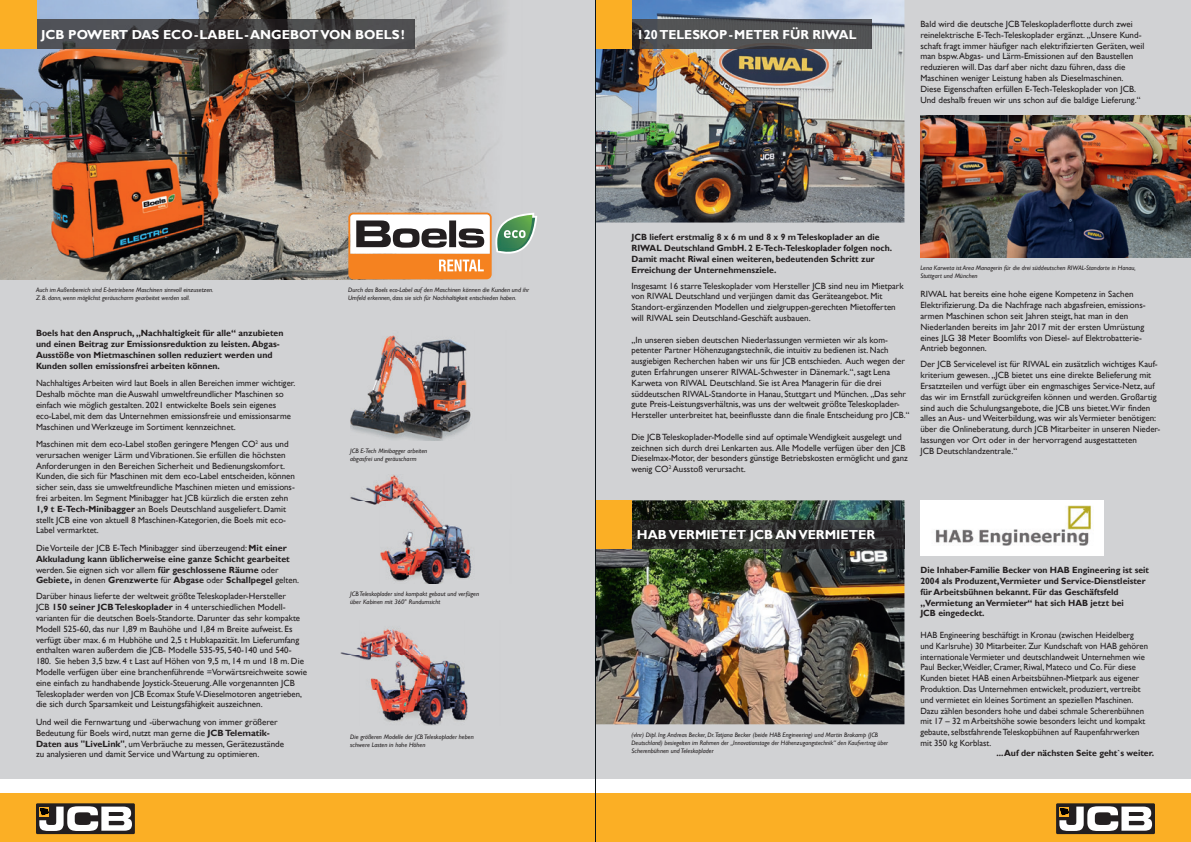
<style>
.page{position:relative;width:1191px;height:842px;background:#fff}
.page>*{position:absolute;margin:0;border:0;box-sizing:border-box;transform-origin:0 0}
.t1{font:700 13px "Gill Sans";color:#fff}
.t2{font:9px/10.8px "Gill Sans";color:#231f20}
.t3{font:9px/10.8px "Gill Sans";color:#231f20;scale:.96 1}
.t4{font:700 9px/11px "Gill Sans";color:#231f20}
.t5{font:700 9px/10.8px "Gill Sans";color:#231f20;scale:.96 1}
.t6{font:italic 6.5px/7.8px "Gill Sans";color:#231f20}
.s1{font-weight:700}
.s2{font-weight:400}
</style>
<div class="page">
<div style="left:574px;top:0;width:617px;height:779px;background:#d1d2d4"></div>
<div style="left:0;top:0;width:595px;height:779px;background:#d1d2d4"></div>
<img style="left:596px;top:0;width:308px;height:223px">
<img style="left:596px;top:500px;width:308px;height:224px">
<img style="left:0;top:0;width:503px;height:279px">
<div style="left:0;top:794px;width:604px;height:48px;background:#fbaf25"></div>
<img style="left:631px;top:20px;width:240px;height:28px">
<img style="left:36px;top:20px;width:379px;height:28px">
<div style="left:0;top:0;width:36px;height:48px;background:#fbaf25"></div>
<div style="left:587px;top:794px;width:604px;height:48px;background:#fbaf25"></div>
<img style="left:632px;top:520px;width:272px;height:29px">
<div style="left:595px;top:500px;width:37px;height:49px;background:#fbaf25"></div>
<div style="left:36px;top:803px;width:99px;height:31px;background:#231f20"></div>
<svg style="left:39px;top:806px;width:93px;height:25px"></svg>
<div style="left:1056px;top:803px;width:99px;height:31px;background:#231f20"></div>
<svg style="left:1059px;top:806px;width:93px;height:25px"></svg>
<img style="left:920px;top:116px;width:271px;height:141px">
<img style="left:350px;top:335px;width:121px;height:105px">
<img style="left:350px;top:475px;width:122px;height:108px">
<img style="left:340px;top:629px;width:128px;height:97px">
<svg style="left:348px;top:213px;width:189px;height:66px;background:#c3a787"></svg>
<img style="left:920px;top:500px;width:183px;height:56px">
<div style="left:595px;top:0;width:36px;height:48px;background:#fbaf25"></div>
<hr style="left:595px;top:0;width:1px;height:842px;background:#0c1418">
<h1 class="t1" style="left:41px;top:26px;width:365px">JCB POWERT DAS ECO-LABEL-ANGEBOT VON BOELS!</h1>
<h1 class="t1" style="left:637px;top:26px;width:221px">120 TELESKOP-METER FÜR RIWAL</h1>
<p class="t2" style="left:920px;top:19px;width:225px">Bald wird die deutsche JCB Teleskopladerflotte durch zwei reinelektrische E-Tech-Teleskoplader ergänzt. „Unsere Kund&shy;schaft fragt immer häufiger nach elektrifizierten Geräten, weil man bspw. Abgas- und Lärm-Emissionen auf den Baustellen reduzieren will. Das darf aber nicht dazu führen, dass die Maschinen weniger Leistung haben als Dieselmaschinen.<br>Diese Eigenschaften erfüllen E-Tech-Teleskoplader von JCB.<br>Und deshalb freuen wir uns schon auf die baldige Lieferung.“</p>
<p class="t6" style="left:36px;top:286px;width:179px">Auch im Außenbereich sind E-betriebene Maschinen sinnvoll einzusetzen.<br>Z. B. dann, wenn möglichst geräuscharm gearbeitet werden soll.</p>
<p class="t4" style="left:36px;top:327px;width:249px">Boels hat den Anspruch, „Nachhaltigkeit für alle“ anzubieten und einen Beitrag zur Emissionsreduktion zu leisten. Abgas-Ausstöße von Mietmaschinen sollen reduziert werden und Kunden sollen emissionsfrei arbeiten können.</p>
<p class="t2" style="left:36px;top:378px;width:261px">Nachhaltiges Arbeiten wird laut Boels in allen Bereichen immer wichtiger.<br>Deshalb möchte man die Auswahl umweltfreundlicher Maschinen so einfach wie möglich gestalten. 2021 entwickelte Boels sein eigenes eco-Label, mit dem das Unternehmen emissionsfreie und emissionsarme Maschinen und Werkzeuge im Sortiment kennzeichnet.</p>
<p class="t2" style="left:36px;top:439px;width:261px">Maschinen mit dem eco-Label stoßen geringere Mengen CO<sup>2</sup> aus und verursachen weniger Lärm und Vibrationen. Sie erfüllen die höchsten Anforderungen in den Bereichen Sicherheit und Bedienungskomfort.<br>Kunden, die sich für Maschinen mit dem eco-Label entscheiden, können sicher sein, dass sie umweltfreundliche Maschinen mieten und emissions&shy;frei arbeiten. Im Segment Minibagger hat JCB kürzlich die ersten zehn <span class="s1">1,9 t E-Tech-Minibagger</span> an Boels Deutschland ausgeliefert. Damit stellt JCB eine von aktuell 8 Maschinen-Kategorien, die Boels mit eco-Label vermarktet.</p>
<p class="t4" style="left:36px;top:543px;width:265px"><span class="s2">Die Vorteile der JCB E-Tech Minibagger sind überzeugend:</span> Mit einer Akkuladung kann üblicherweise eine ganze Schicht gearbeitet <span class="s2">werden. Sie eignen sich vor allem</span> für geschlossene Räume <span class="s2">oder </span>Gebiete, <span class="s2">in denen</span> Grenzwerte <span class="s2">für</span> Abgase <span class="s2">oder</span> Schallpegel <span class="s2">gelten.</span></p>
<p class="t2" style="left:36px;top:591px;width:273px">Darüber hinaus lieferte der weltweit größte Teleskoplader-Hersteller<br>JCB <span class="s1">150 seiner JCB Teleskoplader</span> in 4 unterschiedlichen Modell&shy;varianten für die deutschen Boels-Standorte. Darunter das sehr kompakte Modell 525-60, das nur 1,89 m Bauhöhe und 1,84 m Breite aufweist. Es verfügt über max. 6 m Hubhöhe und 2,5 t Hubkapazität. Im Lieferumfang enthalten waren außerdem die JCB- Modelle 535-95, 540-140 und 540- 180. Sie heben 3,5 bzw. 4 t Last auf Höhen von 9,5 m, 14 m und 18 m. Die Modelle verfügen über eine branchenführende =Vorwärtsreichweite sowie eine einfach zu handhabende Joystick-Steuerung. Alle vorgenannten JCB Teleskoplader werden von JCB Ecomax Stufe V-Dieselmotoren angetrieben, die sich durch Sparsamkeit und Leistungsfähigkeit auszeichnen.</p>
<p class="t2" style="left:36px;top:717px;width:250px">Und weil die Fernwartung und -überwachung von immer größerer Bedeutung für Boels wird, nutzt man gerne die <span class="s1">JCB Telematik-Daten aus "LiveLink"</span>, um Verbräuche zu messen, Gerätezustände zu analysieren und damit Service und Wartung zu optimieren.</p>
<p class="t6" style="left:348px;top:286px;width:183px">Durch das Boels eco-Label auf den Maschinen können die Kunden und ihr<br>Umfeld erkennen, dass sie sich für Nachhaltigkeit entschieden haben.</p>
<p class="t6" style="left:350px;top:447px;width:79px">JCB E-Tech Minibagger arbeiten abgasfrei und geräuscharm</p>
<p class="t6" style="left:350px;top:590px;width:130px">JCB Teleskoplader sind kompakt gebaut und verfügen über Kabinen mit 360° Rundumsicht</p>
<p class="t6" style="left:350px;top:733px;width:125px">Die größeren Modelle der JCB Teleskoplader heben schwere Lasten in hohe Höhen</p>
<p class="t5" style="left:631px;top:232px;width:273px">JCB liefert erstmalig 8 x 6 m und 8 x 9 m Teleskoplader an die RIWAL Deutschland GmbH. 2 E-Tech-Teleskoplader folgen noch.<br>Damit macht Riwal einen weiteren, bedeutenden Schritt zur Erreichung der Unternehmensziele.</p>
<p class="t2" style="left:631px;top:280px;width:274px">Insgesamt 16 starre Teleskoplader vom Hersteller JCB sind neu im Mietpark von RIWAL Deutschland und verjüngen damit das Geräteangebot. Mit Standort-ergänzenden Modellen und zielgruppen-gerechten Mietofferten will RIWAL sein Deutschland-Geschäft ausbauen.</p>
<p class="t2" style="left:631px;top:334px;width:279px">„In unseren sieben deutschen Niederlassungen vermieten wir als kom&shy;petenter Partner Höhenzugangstechnik, die intuitiv zu bedienen ist. Nach ausgiebigen Recherchen haben wir uns für JCB entschieden. Auch wegen der guten Erfahrungen unserer RIWAL-Schwester in Dänemark.“, sagt Lena Karweta von RIWAL Deutschland. Sie ist Area Managerin für die drei süddeutschen RIWAL-Standorte in Hanau, Stuttgart und München. „Das sehr gute Preis-Leistungsverhältnis, was uns der weltweit größte Teleskoplader-Hersteller unterbreitet hat, beeinflusste dann die finale Entscheidung pro JCB.“</p>
<p class="t2" style="left:631px;top:432px;width:278px">Die JCB Teleskoplader-Modelle sind auf optimale Wendigkeit ausgelegt und zeichnen sich durch drei Lenkarten aus. Alle Modelle verfügen über den JCB Dieselmax-Motor, der besonders günstige Betriebskosten ermöglicht und ganz wenig CO<sup>2</sup> Ausstoß verursacht.</p>
<p class="t6" style="left:920px;top:264px;width:217px">Lena Karweta ist Area Managerin für die drei süddeutschen RIWAL-Standorte in Hanau,<br>Stuttgart und München</p>
<p class="t2" style="left:920px;top:289px;width:227px">RIWAL hat bereits eine hohe eigene Kompetenz in Sachen Elektrifizierung. Da die Nachfrage nach abgasfreien, emissions&shy;armen Maschinen schon seit Jahren steigt, hat man in den Niederlanden bereits im Jahr 2017 mit der ersten Umrüstung eines JLG 38 Meter Boomlifts von Diesel- auf Elektrobatterie-Antrieb begonnen.</p>
<p class="t2" style="left:920px;top:359px;width:241px">Der JCB Servicelevel ist für RIWAL ein zusätzlich wichtiges Kauf&shy;kriterium gewesen. „JCB bietet uns eine direkte Belieferung mit Ersatzteilen und verfügt über ein engmaschiges Service-Netz, auf das wir im Ernstfall zurückgreifen können und werden. Großartig sind auch die Schulungsangebote, die JCB uns bietet.Wir finden alles an Aus- und Weiterbildung, was wir als Vermieter benötigen: über die Onlineberatung, durch JCB Mitarbeiter in unseren Nieder&shy;lassungen vor Ort oder in der hervorragend ausgestatteten<br>JCB Deutschlandzentrale.“</p>
<h1 class="t1" style="left:637px;top:527px;width:240px">HAB VERMIETET JCB AN VERMIETER</h1>
<p class="t6" style="left:631px;top:731px;width:258px">(vlnr) Dipl. Ing. Andreas Becker, Dr.Tatjana Becker (beide HAB Engineering) und Martin Brokamp (JCB<br>Deutschland) besiegelten im Rahmen der „Innovationstage der Höhenzugangstechnik“ den Kaufvertrag über<br>Scherenbühnen und Teleskoplader</p>
<p class="t5" style="left:920px;top:565px;width:240px">Die Inhaber-Familie Becker von HAB Engineering ist seit 2004 als Produzent,Vermieter und Service-Dienstleister für Arbeitsbühnen bekannt. Für das Geschäftsfeld „Vermietung an Vermieter“ hat sich HAB jetzt bei<br>JCB eingedeckt.</p>
<p class="t3" style="left:920px;top:630px;width:238px">HAB Engineering beschäftigt in Kronau (zwischen Heidelberg und Karlsruhe) 30 Mitarbeiter. Zur Kundschaft von HAB gehören internationale Vermieter und deutschlandweit Unternehmen wie Paul Becker,Weidler, Cramer, Riwal, Mateco und Co. Für diese Kunden bietet HAB einen Arbeitsbühnen-Mietpark aus eigener Produktion. Das Unternehmen entwickelt, produziert, vertreibt und vermietet ein kleines Sortiment an speziellen Maschinen.<br>Dazu zählen besonders hohe und dabei schmale Scherenbühnen mit 17 – 32 m Arbeitshöhe sowie besonders leicht und kompakt gebaute, selbstfahrende Teleskopbühnen auf Raupenfahrwerken mit 350 kg Korblast.</p>
<p class="t4" style="left:996px;top:747px;width:159px">... Auf der nächsten Seite geht`s weiter.</p>
</div>
